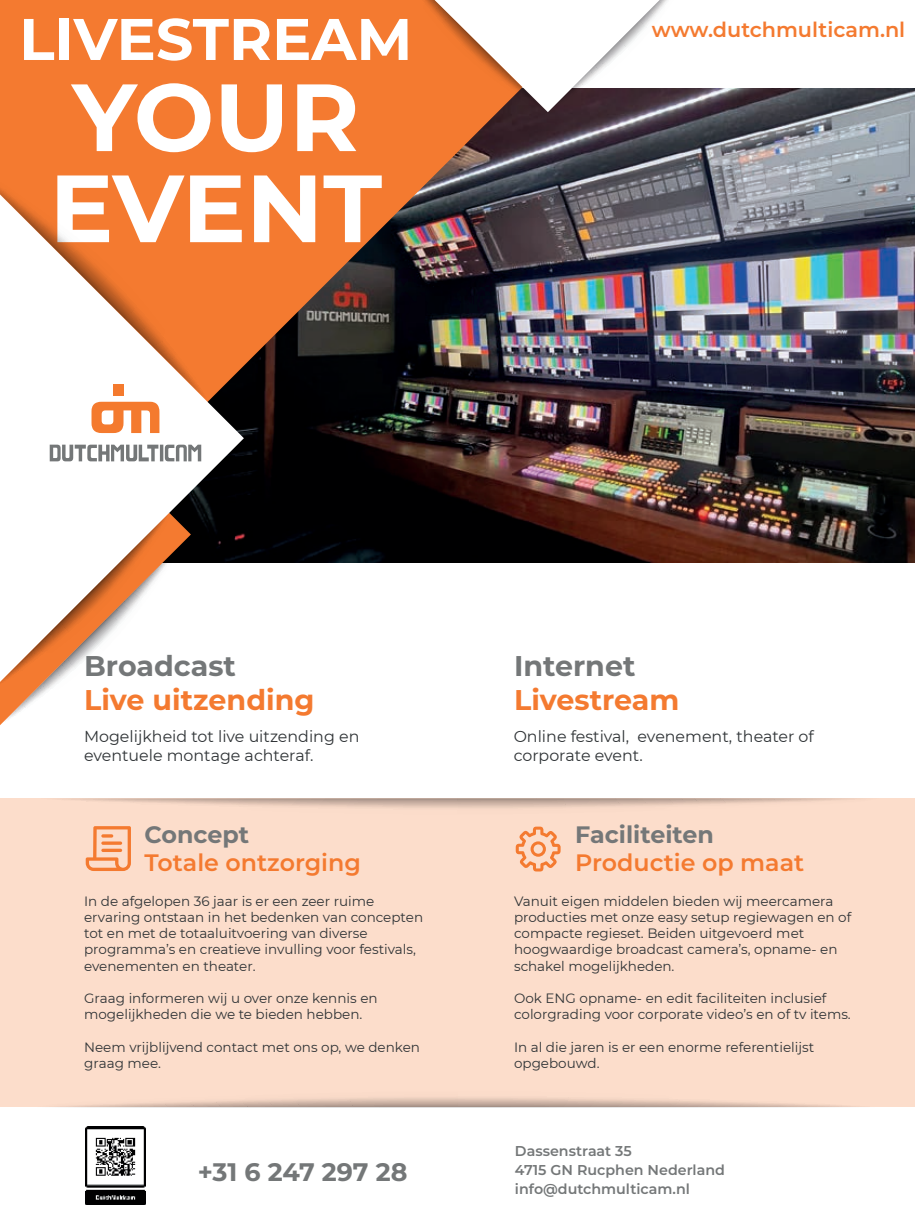
<style>
.page{position:relative;width:915px;height:1212px;background:#fff}
.page>*{position:absolute;margin:0;border:0;box-sizing:border-box;transform-origin:0 0}
.t1{font:700 95.25px/91.1px "Montserrat";color:#fff}
.t2{font:700 58.65px "Montserrat";color:#fff}
.t3{font:700 28.5px "Montserrat";color:#f47a30}
.t4{font:700 28.5px "Montserrat";color:#747778}
.t5{font:700 25.35px "Montserrat";color:#747778}
.t6{font:600 23.7px "Montserrat";color:#f47a30}
.t7{font:700 23.7px "Montserrat";color:#747778}
.t8{font:600 20.7px "Montserrat";color:#f47a30}
.t9{font:15.9px/19px "Montserrat";color:#2f3336}
.t10{font:600 14.25px/19px "Montserrat";color:#747778}
.t11{font:13.5px/16.2px "Montserrat";color:#2f3336}
</style>
<div class="page">
<img style="left:609px;top:89px;width:305px;height:474px">
<div style="left:0;top:798px;width:914px;height:308px;background:#fcddcb"></div>
<svg style="left:68px;top:798px;width:786px;height:10px"></svg>
<img style="left:0;top:0;width:609px;height:563px">
<svg style="left:37px;top:1097px;width:841px;height:10px"></svg>
<svg style="left:393px;top:0;width:302px;height:116px"></svg>
<svg style="left:515px;top:826px;width:45px;height:45px"></svg>
<svg style="left:86px;top:826px;width:45px;height:45px"></svg>
<svg style="left:101px;top:841px;width:21px;height:4px"></svg>
<hr style="left:101px;top:849px;width:21px;height:3px;background:#f47a30;border-radius:2px">
<img style="left:85px;top:1126px;width:61px;height:79px">
<div style="left:0;top:177px;width:208px;height:17px;background:#f47a30"></div>
<svg style="left:0;top:194px;width:244px;height:369px"></svg>
<svg style="left:91px;top:402px;width:68px;height:31px"></svg>
<div style="left:113px;top:384px;width:10px;height:12px;background:#f47a2e"></div>
<svg style="left:50px;top:445px;width:108px;height:16px"></svg>
<hr style="left:160px;top:445px;width:3px;height:16px;background:#747778">
<svg style="left:165px;top:445px;width:36px;height:16px"></svg>
<svg style="left:0;top:468px;width:201px;height:256px"></svg>
<h2 class="t2" style="left:19px;top:-3px;width:394px">LIVESTREAM</h2>
<h1 class="t1" style="left:49px;top:67px;width:334px">YOUR<br>EVENT</h1>
<h3 class="t8" style="left:651px;top:15px;width:255px">www.dutchmulticam.nl</h3>
<h3 class="t4" style="left:84px;top:645px;width:153px">Broadcast</h3>
<h3 class="t3" style="left:84px;top:679px;width:232px">Live uitzending</h3>
<p class="t9" style="left:84px;top:726px;width:277px">Mogelijkheid tot live uitzending en eventuele montage achteraf.</p>
<p class="t9" style="left:513px;top:726px;width:301px">Online festival, evenement, theater of corporate event.</p>
<h3 class="t4" style="left:514px;top:645px;width:123px">Internet</h3>
<h3 class="t3" style="left:514px;top:679px;width:166px">Livestream</h3>
<h3 class="t7" style="left:144px;top:817px;width:106px">Concept</h3>
<h3 class="t6" style="left:144px;top:846px;width:218px">Totale ontzorging</h3>
<p class="t11" style="left:84px;top:892px;width:340px">In de afgelopen 36 jaar is er een zeer ruime ervaring ontstaan in het bedenken van concepten tot en met de totaaluitvoering van diverse programma’s en creatieve invulling voor festivals, evenementen en theater.</p>
<p class="t11" style="left:84px;top:989px;width:295px">Graag informeren wij u over onze kennis en mogelijkheden die we te bieden hebben.</p>
<p class="t11" style="left:84px;top:1038px;width:337px">Neem vrijblijvend contact met ons op, we denken graag mee.</p>
<h3 class="t5" style="left:198px;top:1153px;width:211px">+31 6 247 297 28</h3>
<h3 class="t7" style="left:575px;top:817px;width:140px">Faciliteiten</h3>
<h3 class="t6" style="left:575px;top:846px;width:230px">Productie op maat</h3>
<p class="t11" style="left:514px;top:892px;width:338px">Vanuit eigen middelen bieden wij meercamera producties met onze easy setup regiewagen en of compacte regieset. Beiden uitgevoerd met hoogwaardige broadcast camera’s, opname- en schakel mogelijkheden.</p>
<p class="t11" style="left:514px;top:989px;width:338px">Ook ENG opname- en edit faciliteiten inclusief colorgrading voor corporate video’s en of tv items.</p>
<p class="t11" style="left:514px;top:1038px;width:301px">In al die jaren is er een enorme referentielijst opgebouwd.</p>
<p class="t10" style="left:515px;top:1141px;width:211px">Dassenstraat 35<br>4715 GN Rucphen Nederland info@dutchmulticam.nl</p>
</div>
